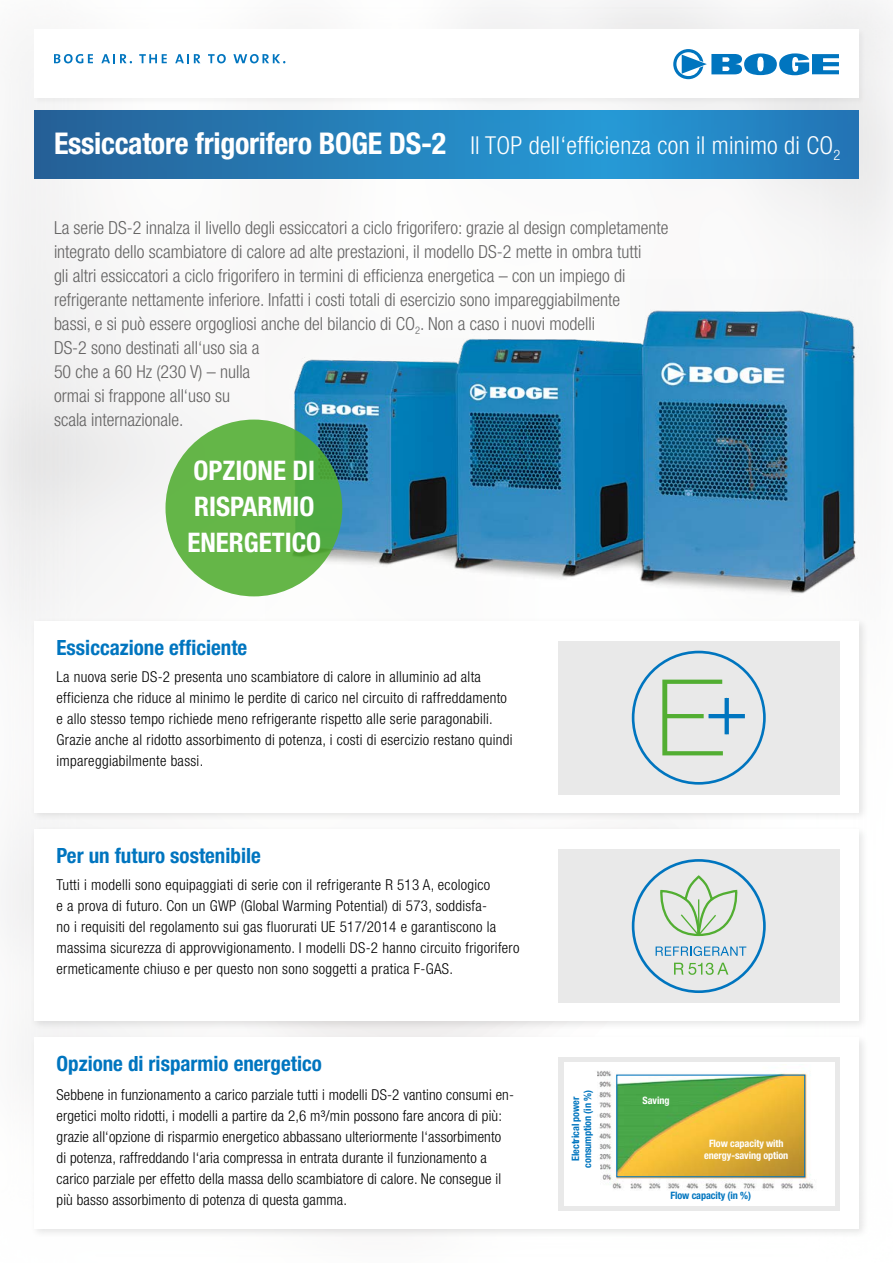
<style>
.page{position:relative;width:893px;height:1263px;background:#fff}
.page>*{position:absolute;margin:0;border:0;box-sizing:border-box;transform-origin:0 0}
.t1{font:700 condensed 27px/36px "Helvetica Neue LT Pro";color:#fff}
.t2{font:300 condensed 24.75px "Helvetica Neue LT Pro";letter-spacing:.01em;color:#fff}
.t3{font:700 condensed 21px "Helvetica Neue LT Pro";color:#0075bf}
.t4{font:300 condensed 18px/24px "Helvetica Neue LT Pro";color:#646363}
.t5{font:300 condensed 15px/21px "Helvetica Neue LT Pro";letter-spacing:.02em;color:#000}
.t6{font:300 condensed 15px/21px "Helvetica Neue";letter-spacing:.01em;color:#000}
.t7{font:700 condensed 10.2px/12px "Helvetica Neue LT Pro";letter-spacing:-.01em;color:#0075bf;text-align:center}
.t8{font:700 condensed 10.2px/12px "Helvetica Neue LT Pro";letter-spacing:-.01em;color:#fff;text-align:center}
.s1{font-weight:700;font-size:30px}
</style>
<div class="page">
<img style="left:0;top:0;width:893px;height:1066px">
<img style="left:266px;top:280px;width:614px;height:339px">
<div style="left:30px;top:617px;width:839px;height:205px;background:#000;opacity:.1"></div>
<div style="left:34px;top:621px;width:825px;height:191px;background:#fff"></div>
<div style="left:558px;top:641px;width:281px;height:153px;background:#e9e9e9"></div>
<div style="left:632px;top:651px;width:134px;height:134px;border:3px solid #0075bf;border-radius:50%"></div>
<svg style="left:662px;top:680px;width:61px;height:75px"></svg>
<hr style="left:708px;top:714px;width:37px;height:4px;background:#0075bf">
<svg style="left:725px;top:698px;width:4px;height:36px"></svg>
<div style="left:30px;top:825px;width:839px;height:206px;background:#000;opacity:.1"></div>
<div style="left:34px;top:829px;width:825px;height:191px;background:#fff"></div>
<div style="left:558px;top:849px;width:281px;height:153px;background:#e9e9e9"></div>
<div style="left:632px;top:859px;width:134px;height:134px;border:3px solid #0075bf;border-radius:50%"></div>
<svg style="left:660px;top:877px;width:82px;height:60px"></svg>
<svg style="left:656px;top:946px;width:90px;height:10px"></svg>
<svg style="left:674px;top:963px;width:54px;height:12px"></svg>
<div style="left:30px;top:1034px;width:839px;height:205px;background:#f6f6f6"></div>
<div style="left:34px;top:1037px;width:825px;height:192px;background:#fff"></div>
<div style="left:558px;top:1058px;width:281px;height:153px;background:#e9e9e9"></div>
<div style="left:32px;top:28px;width:835px;height:77px;background:#000;opacity:.04"></div>
<div style="left:34px;top:30px;width:825px;height:68px;background:#fff"></div>
<svg style="left:673px;top:49px;width:166px;height:30px"></svg>
<svg style="left:34px;top:111px;width:825px;height:68px;background:#257fba"></svg>
<div style="left:165px;top:420px;width:177px;height:176px;background:linear-gradient(to right,#6dbb4d,#52ab41);border-radius:50%"></div>
<div style="left:564px;top:1062px;width:270px;height:144px;background:#fff"></div>
<img style="left:597px;top:1064px;width:217px;height:125px">
<div style="left:616px;top:1074px;width:189px;height:103px;border:1px solid #0075bf"></div>
<svg style="left:54px;top:54px;width:39px;height:9px"></svg>
<svg style="left:101px;top:54px;width:31px;height:9px"></svg>
<svg style="left:139px;top:54px;width:28px;height:9px"></svg>
<svg style="left:175px;top:54px;width:25px;height:9px"></svg>
<svg style="left:208px;top:54px;width:18px;height:9px"></svg>
<svg style="left:233px;top:54px;width:52px;height:9px"></svg>
<h2 class="t2" style="left:54px;top:131px;width:788px"><span class="s1">Essiccatore frigorifero BOGE DS-2</span> Il TOP dell‘efficienza con il minimo di CO<sub>2</sub></h2>
<p class="t4" style="left:54px;top:216px;width:616px">La serie DS-2 innalza il livello degli essiccatori a ciclo frigorifero: grazie al design completamente integrato dello scambiatore di calore ad alte prestazioni, il modello DS-2 mette in ombra tutti<br>gli altri essiccatori a ciclo frigorifero in termini di efficienza energetica – con un impiego di refrigerante nettamente inferiore. Infatti i costi totali di esercizio sono impareggiabilmente<br>bassi, e si può essere orgogliosi anche del bilancio di CO<sub>2</sub>. Non a caso i nuovi modelli<br>DS-2 sono destinati all‘uso sia a<br>50 che a 60 Hz (230 V) – nulla<br>ormai si frappone all‘uso su<br>scala internazionale.</p>
<h1 class="t1" style="left:187px;top:452px;width:135px">OPZIONE DI<br>RISPARMIO<br>ENERGETICO</h1>
<h3 class="t3" style="left:57px;top:634px;width:192px">Essiccazione efficiente</h3>
<p class="t5" style="left:57px;top:666px;width:457px">La nuova serie DS-2 presenta uno scambiatore di calore in alluminio ad alta efficienza che riduce al minimo le perdite di carico nel circuito di raffreddamento e allo stesso tempo richiede meno refrigerante rispetto alle serie paragonabili.<br>Grazie anche al ridotto assorbimento di potenza, i costi di esercizio restano quindi impareggiabilmente bassi.</p>
<h3 class="t3" style="left:57px;top:843px;width:206px">Per un futuro sostenibile</h3>
<p class="t5" style="left:57px;top:874px;width:464px">Tutti i modelli sono equipaggiati di serie con il refrigerante R 513 A, ecologico<br>e a prova di futuro. Con un GWP (Global Warming Potential) di 573, soddisfa-<br>no i requisiti del regolamento sui gas fluorurati UE 517/2014 e garantiscono la massima sicurezza di approvvigionamento. I modelli DS-2 hanno circuito frigorifero ermeticamente chiuso e per questo non sono soggetti a pratica F-GAS.</p>
<h3 class="t3" style="left:57px;top:1051px;width:267px">Opzione di risparmio energetico</h3>
<p class="t6" style="left:57px;top:1084px;width:459px">Sebbene in funzionamento a carico parziale tutti i modelli DS-2 vantino consumi en&shy;ergetici molto ridotti, i modelli a partire da 2,6 m³/min possono fare ancora di più: grazie all‘opzione di risparmio energetico abbassano ulteriormente l‘assorbimento di potenza, raffreddando l‘aria compressa in entrata durante il funzionamento a carico parziale per effetto della massa dello scambiatore di calore. Ne consegue il più basso assorbimento di potenza di questa gamma.</p>
<p class="t7" style="left:570px;top:1167px;width:79px;rotate:-90deg">Electrical power consumption (in %)</p>
<p class="t8" style="left:643px;top:1094px;width:28px">Saving</p>
<p class="t8" style="left:704px;top:1137px;width:86px">Flow capacity with energy-saving option</p>
<p class="t7" style="left:670px;top:1189px;width:82px">Flow capacity (in %)</p>
</div>
